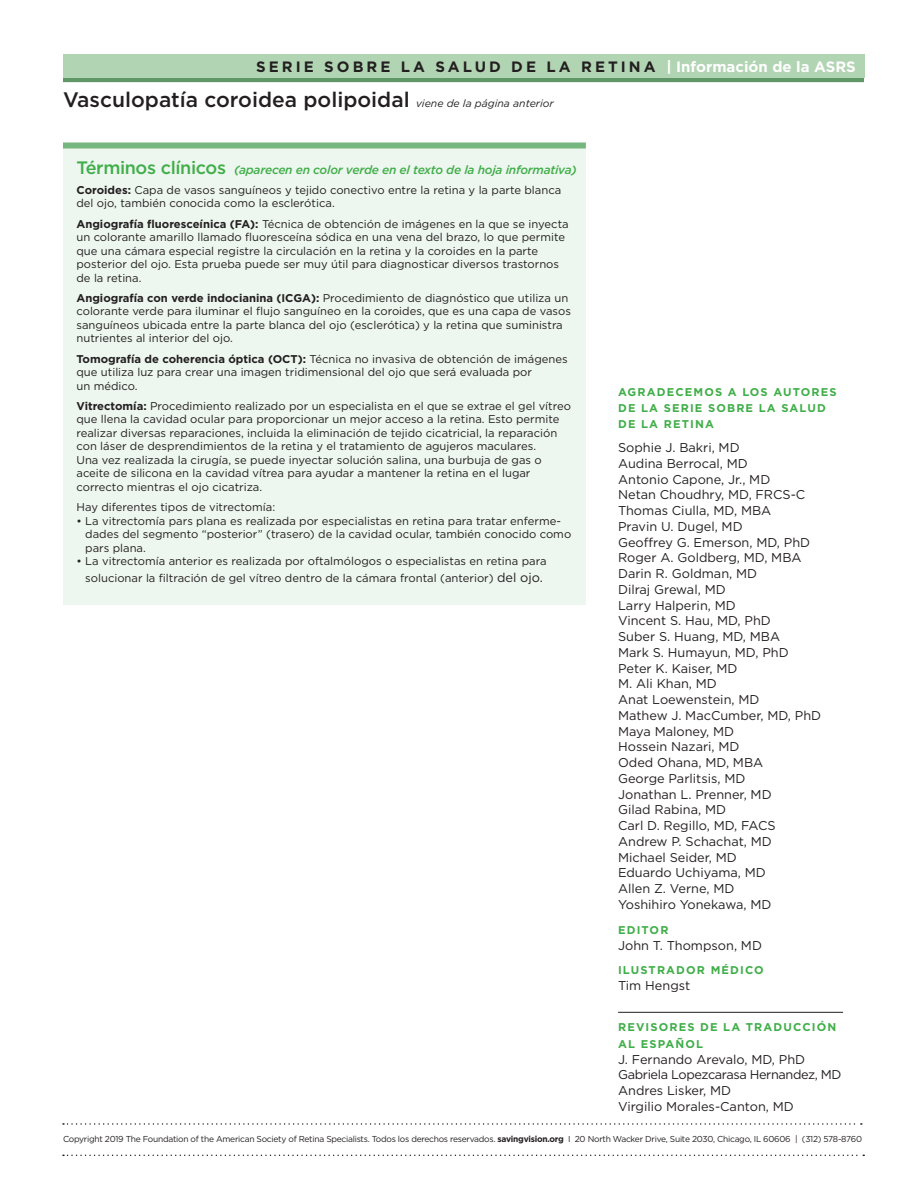
<style>
.page{position:relative;width:918px;height:1188px;background:#fff}
.page>*{position:absolute;margin:0;border:0;box-sizing:border-box;transform-origin:0 0}
.t1{font:500 21px "Gotham";color:#231f20}
.t2{font:700 15px "Gotham";letter-spacing:.2em;color:#231f20}
.t3{font:12.75px/15.8px "Gotham";color:#231f20}
.t4{font:italic 500 12px "Gotham";letter-spacing:-.02em;color:#40ae49}
.t5{font:11.25px/13.5px "Gotham";color:#231f20}
.t6{font:700 11.25px/15.8px "Gotham";letter-spacing:.1em;color:#40ae49}
.t7{font:8.7px "Gotham";letter-spacing:-.03em;color:#231f20}
.s1{color:#fff}
.s2{font-weight:400;font-style:italic;font-size:10.5px}
.s3{font-style:normal;font-size:18px}
.s4{font-weight:700}
.s5{font-size:12.75px}
</style>
<div class="page">
<div style="left:63px;top:145px;width:523px;height:460px;background:#edf6ef"></div>
<div style="left:63px;top:142px;width:523px;height:6px;background:#76b77f"></div>
<hr style="left:63px;top:78px;width:801px;height:4px;background:#609768">
<div style="left:63px;top:54px;width:801px;height:24px;background:#b1d4b3"></div>
<svg style="left:63px;top:1123px;width:799px;height:2px"></svg>
<svg style="left:63px;top:1155px;width:801px;height:1px"></svg>
<hr style="left:618px;top:1012px;width:225px;height:1px;background:#231f20">
<h2 class="t2" style="left:256px;top:59px;width:601px">SERIE SOBRE LA SALUD DE LA RETINA <span class="s1">| Información de la ASRS</span></h2>
<h1 class="t1" style="left:63px;top:90px;width:492px">Vasculopatía coroidea polipoidal <span class="s2">viene de la página anterior</span></h1>
<p class="t4" style="left:76px;top:164px;width:502px"><span class="s3">Términos clínicos</span> (aparecen en color verde en el texto de la hoja informativa)</p>
<p class="t5" style="left:76px;top:184px;width:486px"><span class="s4">Coroides:</span> Capa de vasos sanguíneos y tejido conectivo entre la retina y la parte blanca del ojo, también conocida como la esclerótica.</p>
<p class="t5" style="left:76px;top:218px;width:494px"><span class="s4">Angiografía fluoresceínica (FA):</span> Técnica de obtención de imágenes en la que se inyecta un colorante amarillo llamado fluoresceína sódica en una vena del brazo, lo que permite que una cámara especial registre la circulación en la retina y la coroides en la parte posterior del ojo. Esta prueba puede ser muy útil para diagnosticar diversos trastornos de la retina.</p>
<p class="t5" style="left:76px;top:292px;width:496px"><span class="s4">Angiografía con verde indocianina (ICGA):</span> Procedimiento de diagnóstico que utiliza un colorante verde para iluminar el flujo sanguíneo en la coroides, que es una capa de vasos sanguíneos ubicada entre la parte blanca del ojo (esclerótica) y la retina que suministra nutrientes al interior del ojo.</p>
<p class="t5" style="left:76px;top:353px;width:493px"><span class="s4">Tomografía de coherencia óptica (OCT):</span> Técnica no invasiva de obtención de imágenes que utiliza luz para crear una imagen tridimensional del ojo que será evaluada por<br>un médico.</p>
<p class="t5" style="left:76px;top:400px;width:496px"><span class="s4">Vitrectomía:</span> Procedimiento realizado por un especialista en el que se extrae el gel vítreo que llena la cavidad ocular para proporcionar un mejor acceso a la retina. Esto permite realizar diversas reparaciones, incluida la eliminación de tejido cicatricial, la reparación con láser de desprendimientos de la retina y el tratamiento de agujeros maculares.<br>Una vez realizada la cirugía, se puede inyectar solución salina, una burbuja de gas o aceite de silicona en la cavidad vítrea para ayudar a mantener la retina en el lugar correcto mientras el ojo cicatriza.</p>
<p class="t5" style="left:76px;top:501px;width:200px">Hay diferentes tipos de vitrectomía:</p>
<p class="t5" style="left:85px;top:515px;width:488px;text-indent:-9px">• La vitrectomía pars plana es realizada por especialistas en retina para tratar enferme&shy;dades del segmento “posterior” (trasero) de la cavidad ocular, también conocido como pars plana.</p>
<p class="t5" style="left:76px;top:553px;width:472px;line-height:17.2px;text-align:center">• La vitrectomía anterior es realizada por oftalmólogos o especialistas en retina para solucionar la filtración de gel vítreo dentro de la cámara frontal (anterior) <span class="s5">del ojo.</span></p>
<p class="t6" style="left:618px;top:384px;width:220px">AGRADECEMOS A LOS AUTORES<br>DE LA SERIE SOBRE LA SALUD<br>DE LA RETINA</p>
<p class="t3" style="left:618px;top:441px;width:205px">Sophie J. Bakri, MD<br>Audina Berrocal, MD<br>Antonio Capone, Jr., MD<br>Netan Choudhry, MD, FRCS-C<br>Thomas Ciulla, MD, MBA<br>Pravin U. Dugel, MD<br>Geoffrey G. Emerson, MD, PhD<br>Roger A. Goldberg, MD, MBA<br>Darin R. Goldman, MD<br>Dilraj Grewal, MD<br>Larry Halperin, MD<br>Vincent S. Hau, MD, PhD<br>Suber S. Huang, MD, MBA<br>Mark S. Humayun, MD, PhD<br>Peter K. Kaiser, MD<br>M. Ali Khan, MD<br>Anat Loewenstein, MD<br>Mathew J. MacCumber, MD, PhD<br>Maya Maloney, MD<br>Hossein Nazari, MD<br>Oded Ohana, MD, MBA<br>George Parlitsis, MD<br>Jonathan L. Prenner, MD<br>Gilad Rabina, MD<br>Carl D. Regillo, MD, FACS<br>Andrew P. Schachat, MD<br>Michael Seider, MD<br>Eduardo Uchiyama, MD<br>Allen Z. Verne, MD<br>Yoshihiro Yonekawa, MD</p>
<p class="t6" style="left:618px;top:922px;width:52px">EDITOR</p>
<p class="t3" style="left:618px;top:938px;width:145px">John T. Thompson, MD</p>
<p class="t6" style="left:618px;top:962px;width:147px">ILUSTRADOR MÉDICO</p>
<p class="t3" style="left:618px;top:978px;width:74px">Tim Hengst</p>
<p class="t6" style="left:618px;top:1018px;width:220px;line-height:17.2px">REVISORES DE LA TRADUCCIÓN<br>AL ESPAÑOL</p>
<p class="t3" style="left:618px;top:1052px;width:225px">J. Fernando Arevalo, MD, PhD<br>Gabriela Lopezcarasa Hernandez, MD<br>Andres Lisker, MD<br>Virgilio Morales-Canton, MD</p>
<p class="t7" style="left:63px;top:1135px;width:801px">Copyright 2019 The Foundation of the American Society of Retina Specialists. Todos los derechos reservados. <span class="s4">savingvision.org</span> I 20 North Wacker Drive, Suite 2030, Chicago, IL 60606 | (312) 578-8760</p>
</div>
